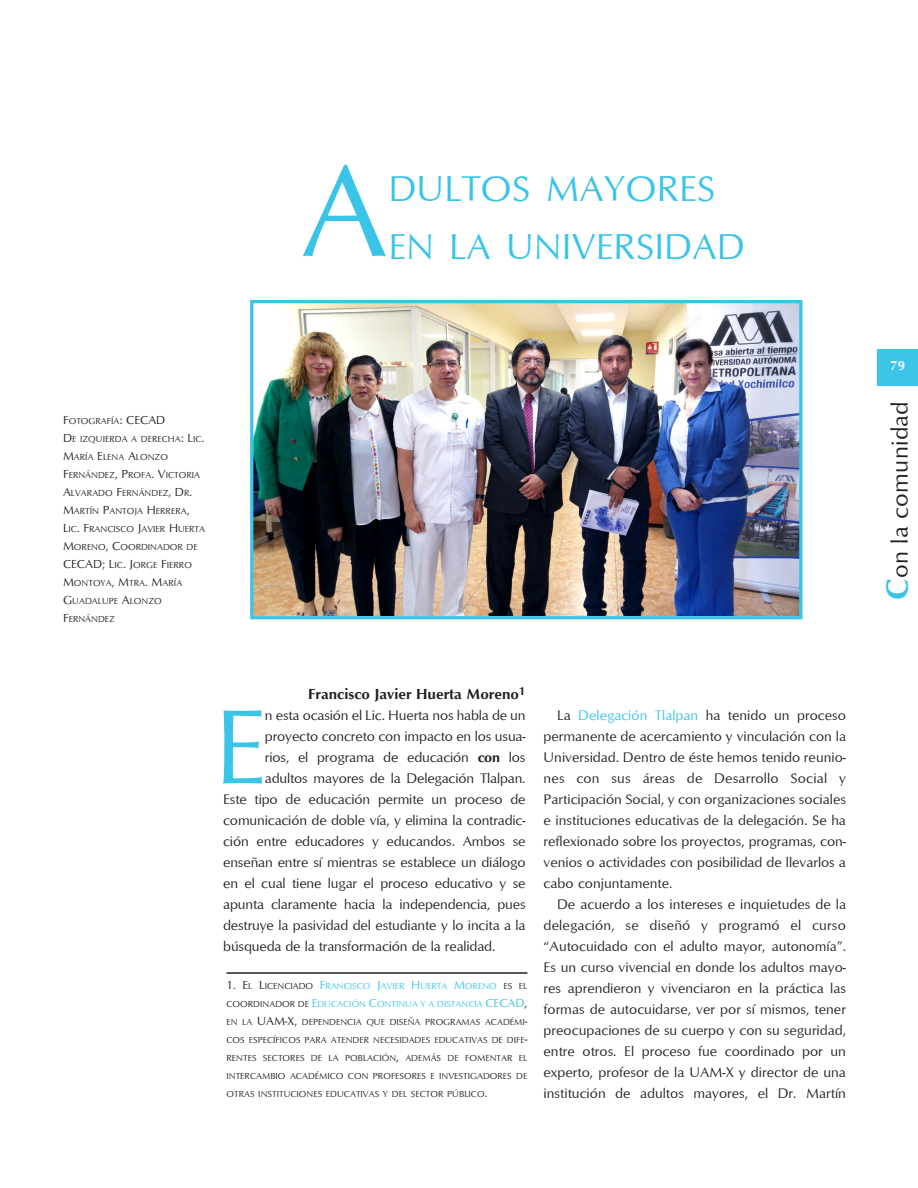
<style>
.page{position:relative;width:918px;height:1188px;background:#fff}
.page>*{position:absolute;margin:0;border:0;box-sizing:border-box;transform-origin:0 0}
.cabeza1_-_CAPITULAR{font:133.5px "Optimum";color:#3ac4e8}
.cuerpoCapitular{font:108.3px "Optimum";color:#3ac4e8}
.cabeza1{font:36.9px "Optimum";color:#3ac4e8}
.cabeza1_-_CAPITULAR-2{font:36.9px "Optimum";color:#3ac4e8}
.t1{font:24px "Optimum";letter-spacing:.01em;color:#231f20}
.autor{font:700 15px "Optimum";color:#231f20}
.cuerpo_de_texto{font:14.25px/21px "Optimum";color:#231f20;text-align:justify}
.cuerpoCapitular-2{font:14.25px "Optimum";letter-spacing:-.01em;color:#231f20}
.folio{font:700 13.5px "Optimum";color:#fff}
.pies_de_foto{font:9px/18px "Optimum";color:#231f20}
.t2{font:9px/18px "Optimum";color:#3ac4e8}
.s1{font-size:12px}
.s2{font-weight:700}
.s3{font-size:12px;color:#231f20}
.s4{color:#231f20}
.s5{color:#3ac4e8}
.s6{font-size:12px;color:#3ac4e8}
.s7{font-weight:700;font-size:31.5px;color:#3ac4e8}
</style>
<div class="page">
<div style="left:877px;top:349px;width:41px;height:37px;background:#3ac4e8"></div>
<img style="left:254px;top:304px;width:545px;height:311px">
<div style="left:250px;top:300px;width:553px;height:319px;border:3px solid #3ac4e8"></div>
<hr style="left:226px;top:972px;width:301px;height:2px;background:#231f20">
<p class="cabeza1_-_CAPITULAR" style="left:300px;top:128px;width:90px">A</p>
<p class="cabeza1_-_CAPITULAR-2" style="left:388px;top:166px;width:329px">DULTOS MAYORES</p>
<p class="cabeza1" style="left:388px;top:224px;width:358px">EN LA UNIVERSIDAD</p>
<p class="pies_de_foto" style="left:63px;top:411px;width:102px"><span class="s1">F</span>OTOGRAFÍA<span class="s1">: CECAD</span></p>
<p class="pies_de_foto" style="left:63px;top:429px;width:143px"><span class="s1">D</span>E IZQUIERDA A DERECHA<span class="s1">: L</span>IC<span class="s1">.<br>M</span>ARÍA <span class="s1">E</span>LENA <span class="s1">A</span>LONZO<br><span class="s1">F</span>ERNÁNDEZ<span class="s1">, P</span>ROFA<span class="s1">. V</span>ICTORIA<br><span class="s1">A</span>LVARADO <span class="s1">F</span>ERNÁNDEZ<span class="s1">, D</span> R<span class="s1">.<br>M</span>ARTÍN <span class="s1">P</span>ANTOJA <span class="s1">H</span> ERRERA<span class="s1">,<br>L</span>IC<span class="s1">. F</span>RANCISCO <span class="s1">J</span>AVIER <span class="s1">H</span> UERTA<br><span class="s1">M</span>ORENO<span class="s1">, C</span>OORDINADOR DE<br><span class="s1">CECAD; L</span>IC<span class="s1">. J</span>ORGE <span class="s1">F</span>IERRO<br><span class="s1">M</span> ONTOYA<span class="s1">, M</span>TRA<span class="s1">. M</span>ARÍA<br><span class="s1">G</span> UADALUPE <span class="s1">A</span>LONZO<br><span class="s1">F</span>ERNÁNDEZ</p>
<p class="autor" style="left:308px;top:685px;width:219px">Francisco Javier Huerta Moreno<sup>1</sup></p>
<p class="cuerpoCapitular" style="left:214px;top:680px;width:53px">E</p>
<p class="cuerpoCapitular-2" style="left:265px;top:706px;width:262px">n esta ocasión el Lic. Huerta nos habla de un</p>
<p class="cuerpoCapitular-2" style="left:265px;top:727px;width:262px">proyecto concreto con impacto en los usua-</p>
<p class="cuerpoCapitular-2" style="left:265px;top:748px;width:262px">rios, el programa de educación <span class="s2">con</span> los</p>
<p class="cuerpoCapitular-2" style="left:265px;top:769px;width:262px">adultos mayores de la Delegación Tlalpan.</p>
<p class="cuerpoCapitular-2" style="left:223px;top:790px;width:304px">Este tipo de educación permite un proceso de</p>
<p class="cuerpoCapitular-2" style="left:223px;top:811px;width:304px">comunicación de doble vía, y elimina la contradic-</p>
<p class="cuerpoCapitular-2" style="left:223px;top:832px;width:304px">ción entre educadores y educandos. Ambos se</p>
<p class="cuerpoCapitular-2" style="left:223px;top:853px;width:304px">enseñan entre sí mientras se establece un diálogo</p>
<p class="cuerpoCapitular-2" style="left:223px;top:874px;width:304px">en el cual tiene lugar el proceso educativo y se</p>
<p class="cuerpoCapitular-2" style="left:223px;top:895px;width:304px">apunta claramente hacia la independencia, pues</p>
<p class="cuerpoCapitular-2" style="left:223px;top:916px;width:304px">destruye la pasividad del estudiante y lo incita a la</p>
<p class="cuerpoCapitular-2" style="left:223px;top:937px;width:274px">búsqueda de la transformación de la realidad.</p>
<p class="t2" style="left:226px;top:976px;width:302px"><span class="s3">1. E</span><span class="s4">L</span> <span class="s3">L</span><span class="s4">ICENCIADO</span> <span class="s1">F</span>RANCISCO <span class="s1">J</span>AVIER <span class="s1">H</span> UERTA <span class="s1">M</span>ORENO <span class="s4">ES EL<br>COORDINADOR DE</span> <span class="s1">E</span>DUCAC</p>
<p class="pies_de_foto" style="left:226px;top:994px;width:302px;text-indent:123px"><span class="s5">IÓN</span> <span class="s6">C</span><span class="s5">ONTINUA Y A DISTANCIA</span> <span class="s6">CECAD</span><span class="s1">,<br></span>EN LA <span class="s1">UAM-X,</span> DEPENDENCIA QUE DISEÑA PROGRAMAS ACA</p>
<p class="pies_de_foto" style="left:226px;top:1012px;width:302px;text-align:justify;text-indent:277px">DÉMI<span class="s1">-</span>COS ESPECÍFICOS PARA ATENDER NECESIDADES EDUCATIVAS DE DIFE<span class="s1">-</span>RENTES SECTORES DE LA POBLACIÓN<span class="s1">,</span> ADEMÁS DE FOMENTAR EL INTERCAMBIO ACA</p>
<p class="pies_de_foto" style="left:226px;top:1066px;width:302px;text-indent:82px">DÉMICO CON PROFESORES E INVESTIGADORES DE<br>OTRAS INSTITUCIONES EDUCATIVAS Y DEL SECTOR PÚBLICO<span class="s1">.</span></p>
<p class="cuerpo_de_texto" style="left:544px;top:704px;width:304px;text-indent:14px">La <span class="s5">Delegación Tlalpan</span> ha tenido un proceso permanente de acercamiento y vinculación con la Universidad. Dentro de éste hemos tenido reunio&shy;nes con sus áreas de Desarrollo Social y Participación Social, y con organizaciones sociales e instituciones educativas de la delegación. Se ha reflexionado sobre los proyectos, programas, con&shy;venios o actividades con posibilidad de llevarlos a cabo conjuntamente.</p>
<p class="cuerpo_de_texto" style="left:544px;top:893px;width:304px;text-indent:14px">De acuerdo a los intereses e inquietudes de la delegación, se diseñó y programó el curso “Autocuidado con el adulto mayor, autonomía”.<br>Es un curso vivencial en donde los adultos mayo&shy;res aprendieron y vivenciaron en la práctica las formas de autocuidarse, ver por sí mismos, tener preocupaciones de su cuerpo y con su seguridad, entre otros. El proceso fue coordinado por un experto, profesor de la UAM-X y director de una institución de adultos mayores, el Dr. Martín</p>
<p class="folio" style="left:890px;top:358px;width:16px">79</p>
<h3 class="t1" style="left:885px;top:600px;width:200px;rotate:-90deg"><span class="s7">C</span>on la comunidad</h3>
</div>
